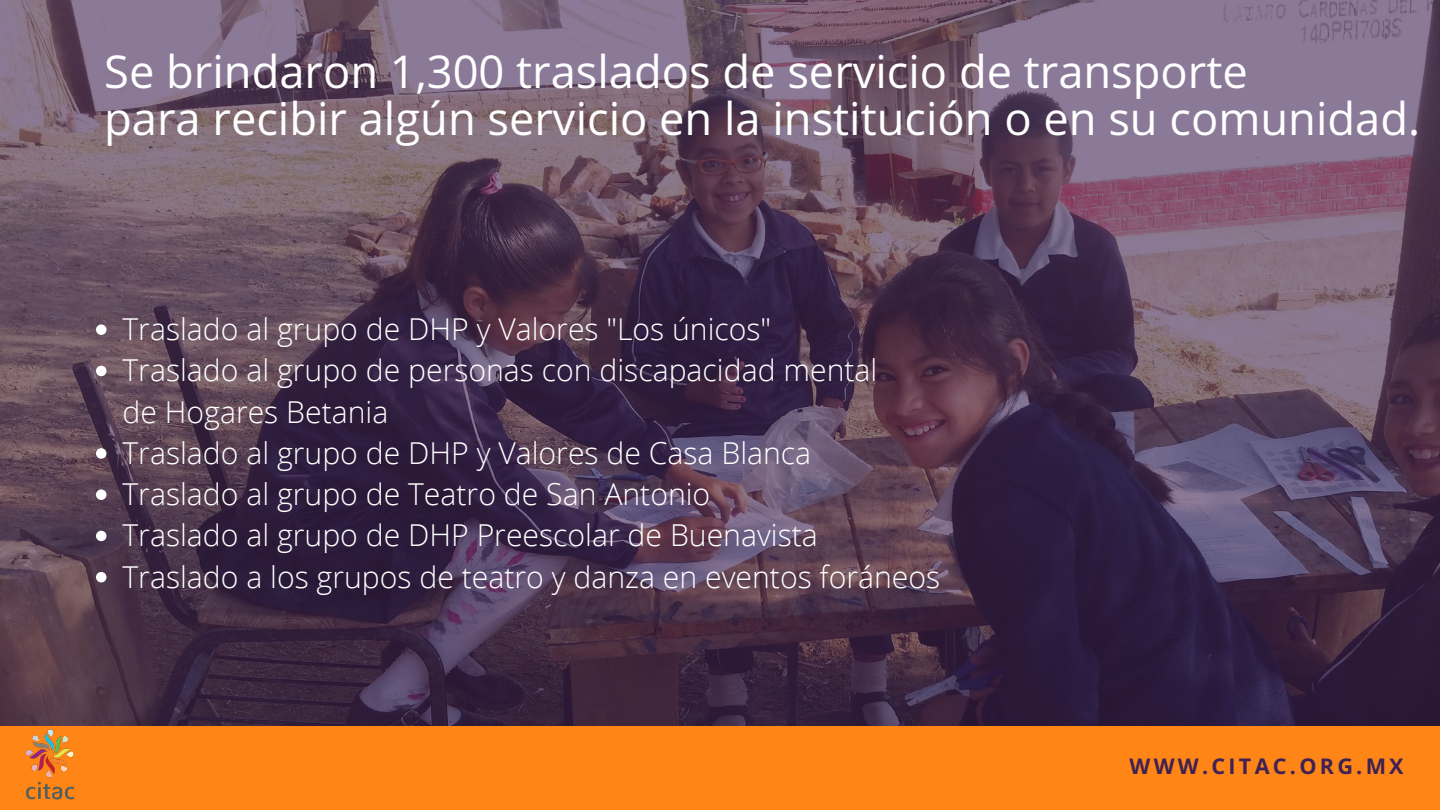
<style>
.page{position:relative;width:1440px;height:810px;background:#fff}
.page>*{position:absolute;margin:0;border:0;box-sizing:border-box;transform-origin:0 0}
.t1{font:45.3px/47.2px "Open Sans";color:#fff}
.t2{font:300 30.2px/41.2px "Open Sans";color:#fff}
.t3{font:700 21.6px "Open Sans";letter-spacing:.15em;color:#3f2252}
</style>
<div class="page">
<img style="left:0;top:0;width:1440px;height:726px">
<svg style="left:96px;top:324px;width:10px;height:11px"></svg>
<svg style="left:96px;top:366px;width:10px;height:10px"></svg>
<svg style="left:96px;top:448px;width:10px;height:11px"></svg>
<svg style="left:96px;top:489px;width:10px;height:11px"></svg>
<svg style="left:96px;top:531px;width:10px;height:10px"></svg>
<svg style="left:96px;top:572px;width:10px;height:10px"></svg>
<div style="left:0;top:726px;width:1440px;height:84px;background:#ff8517"></div>
<img style="left:16px;top:717px;width:68px;height:83px">
<h1 class="t1" style="left:104px;top:47px;width:1317px">Se brindaron 1,300 traslados de servicio de transporte<br>para recibir algún servicio en la institución o en su comunidad.</h1>
<p class="t2" style="left:122px;top:308px;width:819px">Traslado al grupo de DHP y Valores "Los únicos"<br>Traslado al grupo de personas con discapacidad mental<br>de Hogares Betania<br>Traslado al grupo de DHP y Valores de Casa Blanca<br>Traslado al grupo de Teatro de San Antonio<br>Traslado al grupo de DHP Preescolar de Buenavista Traslado a los grupos de teatro y danza en eventos foráneos</p>
<p class="t3" style="left:1130px;top:751px;width:276px">WWW.CITAC.ORG.MX</p>
</div>
